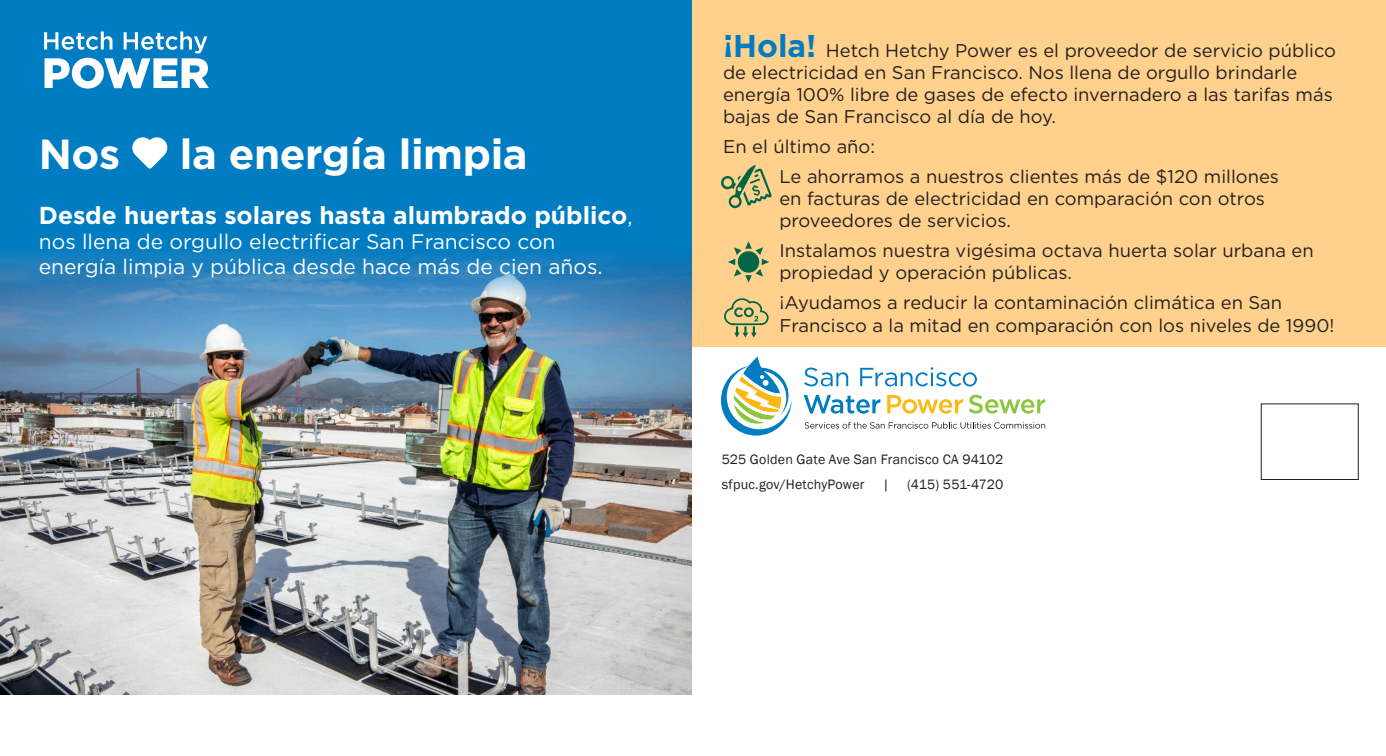
<style>
.page{position:relative;width:1386px;height:756px;background:#fff}
.page>*{position:absolute;margin:0;border:0;box-sizing:border-box;transform-origin:0 0}
.t1{font:700 42px "Gotham";letter-spacing:-.01em;color:#fff}
.t2{font:700 24.5px "Gotham";color:#fff}
.t3{font:21px/25.2px "Gotham";color:#fff}
.t4{font:18.38px/22.1px "Gotham";color:#231f20}
.t5{font:14px "Franklin Gothic";letter-spacing:.015em;color:#231f20}
.t6{font:14px "Franklin Gothic";letter-spacing:-.02em;color:#231f20}
.s1{font-weight:400;font-size:21px}
.s2{font-weight:700;font-size:31.5px;color:#007cc2}
</style>
<div class="page">
<div style="left:691px;top:0;width:695px;height:347px;background:#ffd18d"></div>
<div style="left:0;top:0;width:691px;height:756px;background:#007cc2"></div>
<img style="left:0;top:251px;width:691px;height:445px">
<div style="left:1261px;top:404px;width:97px;height:76px;border:1px solid #231f20"></div>
<svg style="left:132px;top:137px;width:36px;height:32px"></svg>
<svg style="left:721px;top:165px;width:51px;height:43px"></svg>
<svg style="left:724px;top:298px;width:45px;height:40px"></svg>
<div style="left:0;top:696px;width:831px;height:60px;background:#fff"></div>
<svg style="left:728px;top:241px;width:41px;height:42px"></svg>
<svg style="left:44px;top:32px;width:165px;height:57px"></svg>
<svg style="left:721px;top:357px;width:71px;height:79px"></svg>
<svg style="left:804px;top:368px;width:44px;height:18px"></svg>
<svg style="left:860px;top:367px;width:117px;height:19px"></svg>
<svg style="left:804px;top:395px;width:76px;height:19px"></svg>
<svg style="left:887px;top:395px;width:76px;height:19px"></svg>
<svg style="left:969px;top:395px;width:76px;height:19px"></svg>
<svg style="left:805px;top:422px;width:240px;height:7px"></svg>
<p class="t1" style="left:39px;top:126px;width:83px">Nos</p>
<p class="t1" style="left:180px;top:126px;width:349px">la energía limpia</p>
<p class="t2" style="left:39px;top:199px;width:595px">Desde huertas solares hasta alumbrado público<span class="s1">,</span></p>
<p class="t3" style="left:39px;top:228px;width:565px">nos llena de orgullo electrificar San Francisco con energía limpia y pública desde hace más de cien años.</p>
<p class="t4" style="left:723px;top:39px;width:615px"><span class="s2">¡Hola!</span> Hetch Hetchy Power es el proveedor de servicio público de electricidad en San Francisco. Nos llena de orgullo brindarle energía 100% libre de gases de efecto invernadero a las tarifas más bajas de San Francisco al día de hoy.</p>
<p class="t4" style="left:723px;top:135px;width:154px">En el último año:</p>
<p class="t4" style="left:779px;top:165px;width:501px">Le ahorramos a nuestros clientes más de $120 millones en facturas de electricidad en comparación con otros proveedores de servicios.</p>
<p class="t4" style="left:779px;top:239px;width:536px">Instalamos nuestra vigésima octava huerta solar urbana en propiedad y operación públicas.</p>
<p class="t4" style="left:779px;top:290px;width:557px;line-height:23.1px">¡Ayudamos a reducir la contaminación climática en San<br>Francisco a la mitad en comparación con los niveles de 1990!</p>
<p class="t5" style="left:722px;top:451px;width:283px">525 Golden Gate Ave San Francisco CA 94102</p>
<p class="t5" style="left:722px;top:476px;width:144px">sfpuc.gov/HetchyPower</p>
<p class="t5" style="left:882px;top:476px;width:8px">|</p>
<p class="t6" style="left:907px;top:476px;width:98px">(415) 551-4720</p>
</div>
